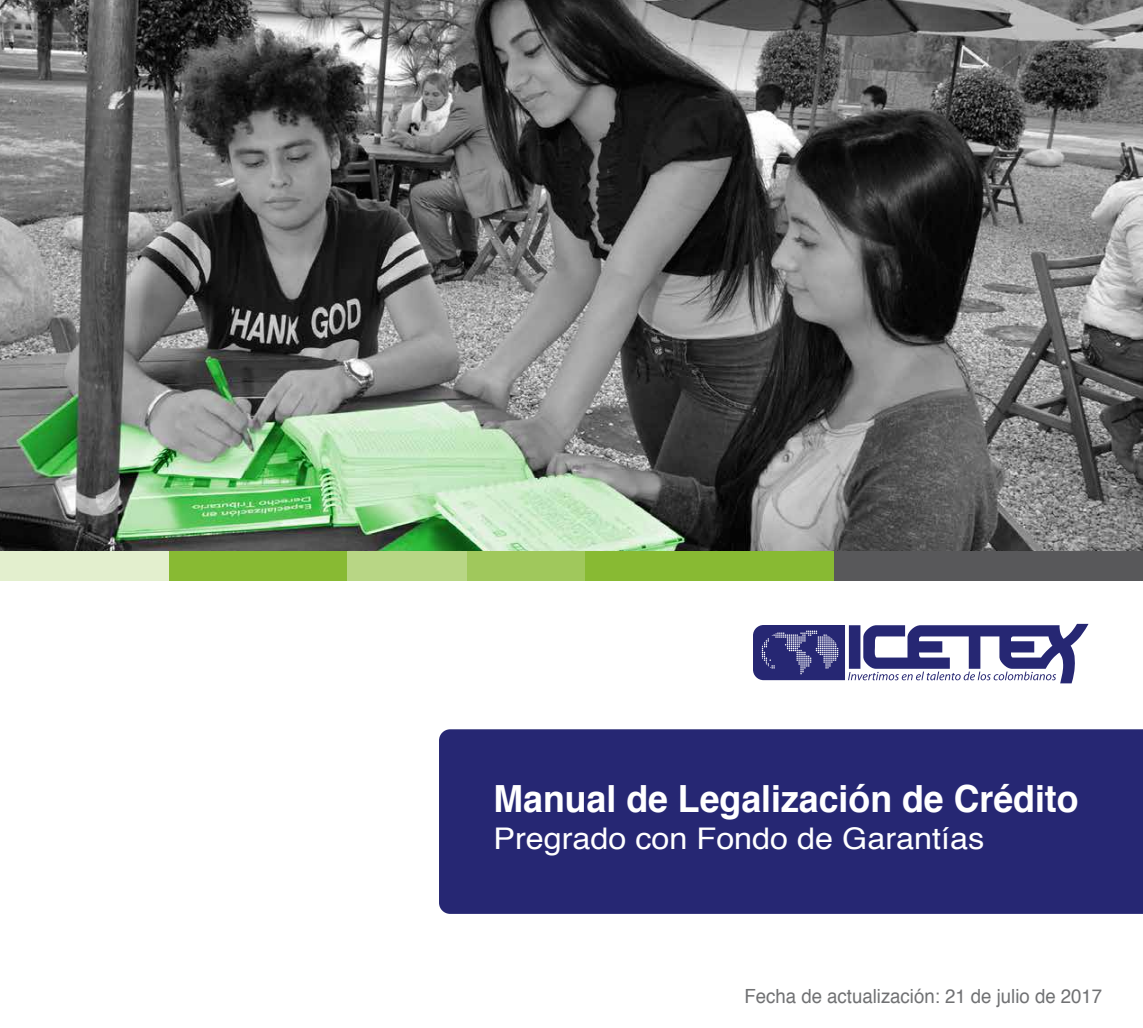
<style>
.page{position:relative;width:1143px;height:1028px;background:#fff}
.page>*{position:absolute;margin:0;border:0;box-sizing:border-box;transform-origin:0 0}
.t1{font:700 37.5px "Helvetica";color:#fff;scale:.95 1}
.t2{font:29.88px "Helvetica";color:#fff;scale:1.08 1}
.t3{font:19.5px "Helvetica";color:#707173;scale:.95 1}
</style>
<div class="page">
<img style="left:0;top:0;width:1142px;height:551px">
<svg style="left:753px;top:624px;width:335px;height:59px"></svg>
<div style="left:585px;top:551px;width:249px;height:30px;background:#88ba33"></div>
<div style="left:834px;top:551px;width:308px;height:30px;background:#58585a"></div>
<div style="left:466px;top:551px;width:119px;height:30px;background:#a0c85c"></div>
<div style="left:347px;top:551px;width:119px;height:30px;background:#b8d685"></div>
<div style="left:0;top:551px;width:169px;height:30px;background:#e3efce"></div>
<div style="left:169px;top:551px;width:178px;height:30px;background:#88ba33"></div>
<div style="left:439px;top:729px;width:703px;height:185px;background:#262773"></div>
<h1 class="t1" style="left:493px;top:769px;width:617px">Manual de Legalización de Crédito</h1>
<h2 class="t2" style="left:493px;top:815px;width:456px">Pregrado con Fondo de Garantías</h2>
<p class="t3" style="left:744px;top:981px;width:378px">Fecha de actualización: 21 de julio de 2017</p>
</div>
